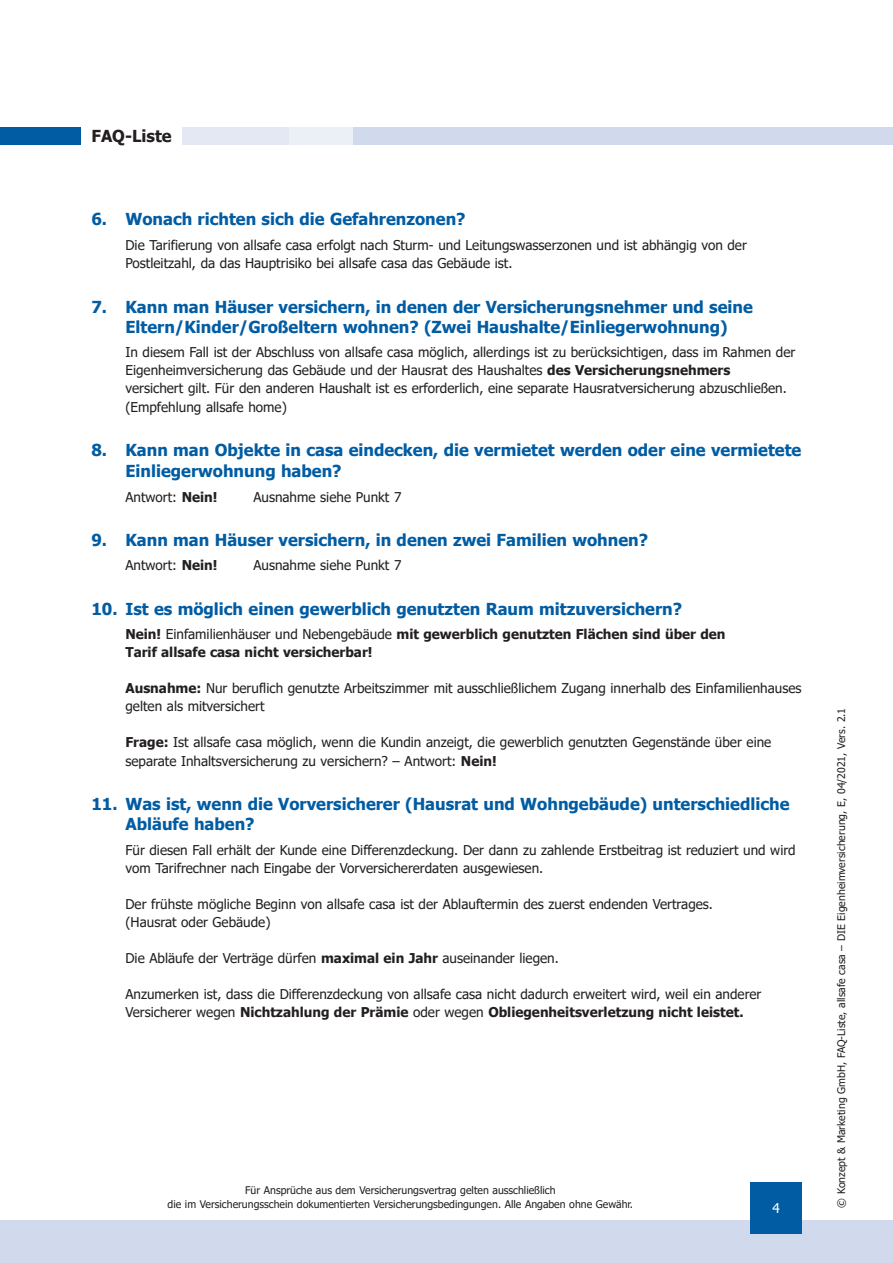
<style>
.page{position:relative;width:893px;height:1263px;background:#fff}
.page>*{position:absolute;margin:0;border:0;box-sizing:border-box;transform-origin:0 0}
.t1{font:700 16.5px/20.2px "Tahoma";color:#015ca3}
.t2{font:700 16.5px "Tahoma";color:#231f20}
.t3{font:13.5px/18px "Tahoma";color:#231f20}
.t4{font:700 13.5px/18px "Tahoma";color:#231f20}
.t5{font:13.5px "Tahoma";color:#fff}
.t6{font:10.5px/13.5px "Tahoma";color:#231f20;text-align:center}
.s1{font-weight:700}
.s2{font-weight:400}
</style>
<div class="page">
<div style="left:0;top:128px;width:81px;height:17px;background:#015ca3"></div>
<div style="left:183px;top:128px;width:710px;height:17px;background:#d1daec"></div>
<div style="left:183px;top:128px;width:170px;height:17px;background:#e3e8f3"></div>
<div style="left:0;top:1220px;width:893px;height:43px;background:#d1daec"></div>
<div style="left:750px;top:1182px;width:51px;height:51px;background:#015ca3"></div>
<p class="t2" style="left:91px;top:125px;width:82px">FAQ-Liste</p>
<p class="t1" style="left:91px;top:210px;width:376px">6. Wonach richten sich die Gefahrenzonen?</p>
<p class="t3" style="left:125px;top:236px;width:623px;line-height:18.8px">Die Tarifierung von allsafe casa erfolgt nach Sturm- und Leitungswasserzonen und ist abhängig von der<br>Postleitzahl, da das Hauptrisiko bei allsafe casa das Gebäude ist.</p>
<p class="t1" style="left:91px;top:297px;width:663px;text-align:center">7. Kann man Häuser versichern, in denen der Versicherungsnehmer und seine<br>Eltern/Kinder/Großeltern wohnen? (Zwei Haushalte/Einliegerwohnung)</p>
<p class="t3" style="left:125px;top:344px;width:671px">In diesem Fall ist der Abschluss von allsafe casa möglich, allerdings ist zu berücksichtigen, dass im Rahmen der Eigenheimversicherung das Gebäude und der Hausrat des Haushaltes <span class="s1">des Versicherungsnehmers<br></span>versichert gilt. Für den anderen Haushalt ist es erforderlich, eine separate Hausratversicherung abzuschließen. (Empfehlung allsafe home)</p>
<p class="t1" style="left:125px;top:441px;width:677px;text-indent:-34px">8. Kann man Objekte in casa eindecken, die vermietet werden oder eine vermietete<br>Einliegerwohnung haben?</p>
<p class="t3" style="left:125px;top:488px;width:94px">Antwort: <span class="s1">Nein!</span></p>
<p class="t3" style="left:253px;top:488px;width:150px">Ausnahme siehe Punkt 7</p>
<p class="t1" style="left:91px;top:530px;width:558px">9. Kann man Häuser versichern, in denen zwei Familien wohnen?</p>
<p class="t3" style="left:125px;top:557px;width:94px">Antwort: <span class="s1">Nein!</span></p>
<p class="t3" style="left:253px;top:557px;width:150px">Ausnahme siehe Punkt 7</p>
<p class="t1" style="left:91px;top:599px;width:592px">10. Ist es möglich einen gewerblich genutzten Raum mitzuversichern?</p>
<p class="t4" style="left:125px;top:625px;width:602px">Nein! <span class="s2">Einfamilienhäuser und Nebengebäude</span> mit gewerblich genutzten Flächen sind über den<br>Tarif allsafe casa nicht versicherbar!</p>
<p class="t3" style="left:125px;top:680px;width:678px"><span class="s1">Ausnahme:</span> Nur beruflich genutzte Arbeitszimmer mit ausschließlichem Zugang innerhalb des Einfamilienhauses gelten als mitversichert</p>
<p class="t3" style="left:125px;top:733px;width:647px;line-height:18.8px"><span class="s1">Frage:</span> Ist allsafe casa möglich, wenn die Kundin anzeigt, die gewerblich genutzten Gegenstände über eine separate Inhaltsversicherung zu versichern? – Antwort: <span class="s1">Nein!</span></p>
<p class="t1" style="left:125px;top:794px;width:666px;text-indent:-34px">11. Was ist, wenn die Vorversicherer (Hausrat und Wohngebäude) unterschiedliche<br>Abläufe haben?</p>
<p class="t3" style="left:125px;top:841px;width:672px">Für diesen Fall erhält der Kunde eine Differenzdeckung. Der dann zu zahlende Erstbeitrag ist reduziert und wird vom Tarifrechner nach Eingabe der Vorversichererdaten ausgewiesen.</p>
<p class="t3" style="left:125px;top:895px;width:589px">Der frühste mögliche Beginn von allsafe casa ist der Ablauftermin des zuerst endenden Vertrages. (Hausrat oder Gebäude)</p>
<p class="t3" style="left:125px;top:949px;width:435px">Die Abläufe der Verträge dürfen <span class="s1">maximal ein Jahr</span> auseinander liegen.</p>
<p class="t3" style="left:125px;top:985px;width:637px">Anzumerken ist, dass die Differenzdeckung von allsafe casa nicht dadurch erweitert wird, weil ein anderer<br>Versicherer wegen <span class="s1">Nichtzahlung der Prämie</span> oder wegen <span class="s1">Obliegenheitsverletzung nicht leistet.</span></p>
<p class="t6" style="left:168px;top:1184px;width:467px">Für Ansprüche aus dem Versicherungsvertrag gelten ausschließlich<br>die im Versicherungsschein dokumentierten Versicherungsbedingungen. Alle Angaben ohne Gewähr.</p>
<p class="t5" style="left:772px;top:1199px;width:9px">4</p>
<p class="t6" style="left:835px;top:1208px;width:501px;rotate:-90deg">© Konzept &amp; Marketing GmbH, FAQ-Liste, allsafe casa – DIE Eigenheimversicherung, E, 04/2021, Vers. 2.1</p>
</div>
